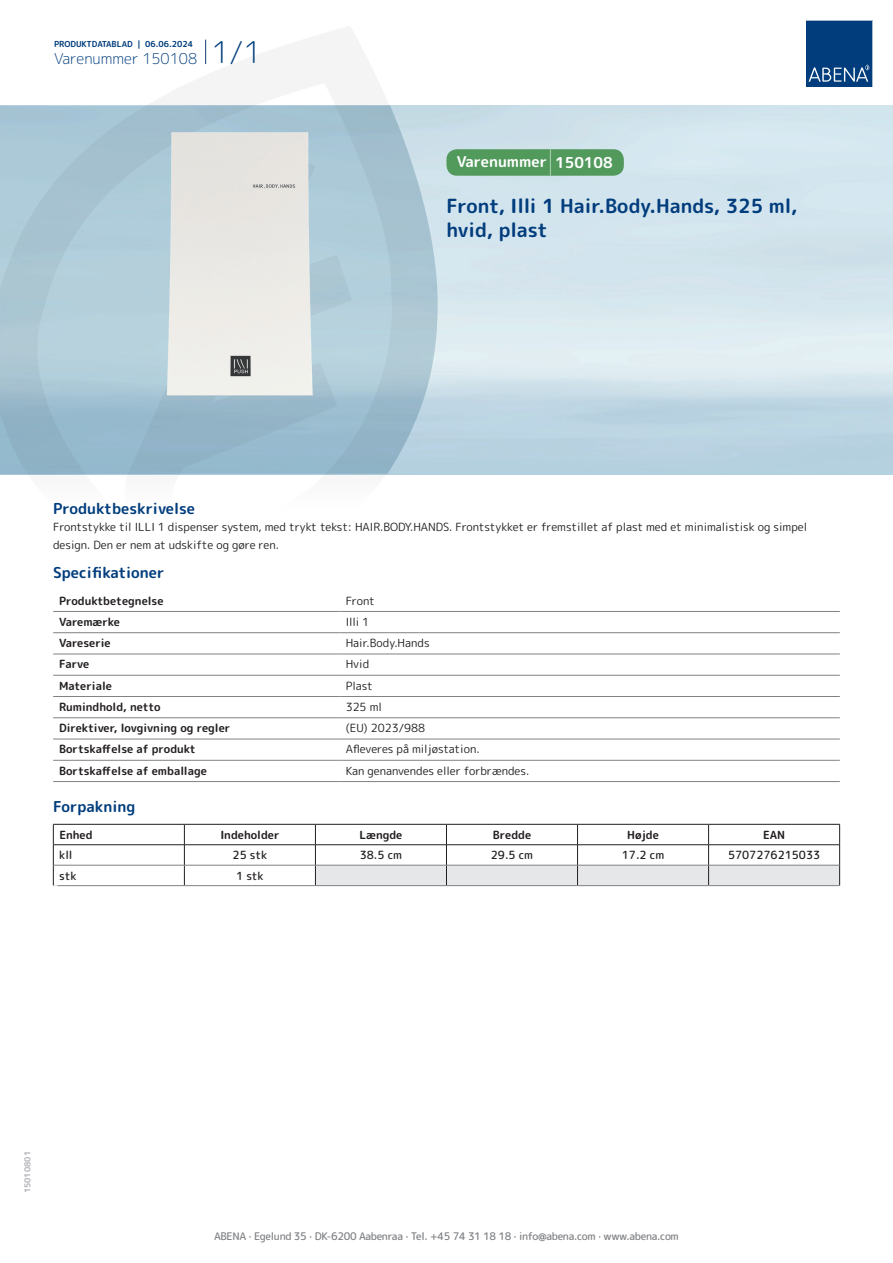
<style>
.page{position:relative;width:893px;height:1263px;background:#fff}
.page>*{position:absolute;margin:0;border:0;box-sizing:border-box;transform-origin:0 0}
.t1{font:700 19.5px/24px "Rounded Mplus 1 c";color:#013d7d}
.t2{font:700 15px "Rounded Mplus 1 c";color:#013d7d}
.t3{font:300 15px "Rounded Mplus 1 c";color:#013d7d}
.t4{font:700 15px "Rounded Mplus 1 c";color:#fff}
.t5{font:11.25px/18px "Rounded Mplus 1 c";color:#231f20}
.t6{font:700 11.25px "Rounded Mplus 1 c";color:#231f20}
.t7{font:500 11.25px "Rounded Mplus 1 c";color:#231f20}
.t8{font:500 10.5px "Rounded Mplus 1 c";letter-spacing:-.03em;color:#808285}
.t9{font:700 10.5px "Rounded Mplus 1 c";color:#fff}
.t10{font:700 8.25px "Rounded Mplus 1 c";color:#013d7d}
.t11{font:700 8.25px "Rounded Mplus 1 c";color:#b2b3b7}
.s1{font-size:30px}
.s2{font-size:25.5px}
</style>
<div class="page">
<svg style="left:0;top:26px;width:439px;height:449px"></svg>
<svg style="left:0;top:106px;width:438px;height:368px;background:#a7c4d3"></svg>
<svg style="left:205px;top:40px;width:1px;height:24px"></svg>
<svg style="left:806px;top:20px;width:67px;height:67px;background:#144b86"></svg>
<img style="left:158px;top:127px;width:162px;height:275px">
<hr style="left:53px;top:611px;width:287px;height:1px;background:#808285">
<hr style="left:340px;top:611px;width:500px;height:1px;background:#808285">
<hr style="left:53px;top:632px;width:287px;height:1px;background:#808285">
<hr style="left:340px;top:632px;width:500px;height:1px;background:#808285">
<hr style="left:53px;top:654px;width:287px;height:1px;background:#808285">
<hr style="left:340px;top:654px;width:500px;height:1px;background:#808285">
<hr style="left:53px;top:675px;width:287px;height:1px;background:#808285">
<hr style="left:340px;top:675px;width:500px;height:1px;background:#808285">
<hr style="left:53px;top:696px;width:287px;height:1px;background:#808285">
<hr style="left:340px;top:696px;width:500px;height:1px;background:#808285">
<hr style="left:53px;top:717px;width:287px;height:1px;background:#808285">
<hr style="left:340px;top:717px;width:500px;height:1px;background:#808285">
<hr style="left:53px;top:739px;width:287px;height:1px;background:#808285">
<hr style="left:340px;top:739px;width:500px;height:1px;background:#808285">
<hr style="left:53px;top:760px;width:287px;height:1px;background:#808285">
<hr style="left:340px;top:760px;width:500px;height:1px;background:#808285">
<hr style="left:53px;top:781px;width:287px;height:1px;background:#808285">
<hr style="left:340px;top:781px;width:500px;height:1px;background:#808285">
<hr style="left:53px;top:824px;width:131px;height:1px;background:#231f20">
<hr style="left:184px;top:824px;width:131px;height:1px;background:#231f20">
<hr style="left:53px;top:844px;width:131px;height:1px;background:#231f20">
<hr style="left:184px;top:844px;width:131px;height:1px;background:#231f20">
<svg style="left:53px;top:824px;width:1px;height:61px"></svg>
<svg style="left:184px;top:824px;width:1px;height:61px"></svg>
<svg style="left:315px;top:824px;width:525px;height:61px"></svg>
<hr style="left:54px;top:865px;width:130px;height:1px;background:#808285">
<hr style="left:184px;top:865px;width:131px;height:1px;background:#808285">
<hr style="left:315px;top:865px;width:131px;height:1px;background:#808285">
<hr style="left:446px;top:865px;width:131px;height:1px;background:#808285">
<hr style="left:577px;top:865px;width:132px;height:1px;background:#808285">
<hr style="left:709px;top:865px;width:130px;height:1px;background:#808285">
<hr style="left:53px;top:885px;width:131px;height:1px;background:#808285">
<hr style="left:184px;top:885px;width:131px;height:1px;background:#808285">
<hr style="left:315px;top:885px;width:131px;height:1px;background:#808285">
<hr style="left:446px;top:885px;width:131px;height:1px;background:#808285">
<hr style="left:577px;top:885px;width:132px;height:1px;background:#808285">
<hr style="left:709px;top:885px;width:131px;height:1px;background:#808285">
<div style="left:446px;top:149px;width:178px;height:27px;background:#52995c;border-radius:10px"></div>
<p class="t10" style="left:54px;top:38px;width:141px">PRODUKTDATABLAD | 06.06.2024</p>
<h2 class="t3" style="left:54px;top:48px;width:209px">Varenummer 150108 <span class="s1">1/1</span></h2>
<h2 class="t4" style="left:457px;top:151px;width:157px">Varenummer <span class="s2">|</span> 150108</h2>
<h1 class="t1" style="left:446px;top:194px;width:353px">Front, Illi 1 Hair.Body.Hands, 325 ml, hvid, plast</h1>
<h2 class="t2" style="left:53px;top:498px;width:143px">Produktbeskrivelse</h2>
<p class="t5" style="left:53px;top:517px;width:756px">Frontstykke til ILLI 1 dispenser system, med trykt tekst: HAIR.BODY.HANDS. Frontstykket er fremstillet af plast med et minimalistisk og simpel design. Den er nem at udskifte og gøre ren.</p>
<h2 class="t2" style="left:53px;top:562px;width:113px">Specifikationer</h2>
<p class="t6" style="left:59px;top:592px;width:106px">Produktbetegnelse</p>
<p class="t5" style="left:346px;top:591px;width:31px">Front</p>
<p class="t6" style="left:59px;top:614px;width:62px">Varemærke</p>
<p class="t5" style="left:346px;top:613px;width:25px">Illi 1</p>
<p class="t6" style="left:59px;top:635px;width:53px">Vareserie</p>
<p class="t5" style="left:346px;top:634px;width:85px">Hair.Body.Hands</p>
<p class="t6" style="left:59px;top:656px;width:32px">Farve</p>
<p class="t5" style="left:346px;top:655px;width:25px">Hvid</p>
<p class="t6" style="left:59px;top:678px;width:54px">Materiale</p>
<p class="t5" style="left:346px;top:676px;width:29px">Plast</p>
<p class="t6" style="left:59px;top:699px;width:103px">Rumindhold, netto</p>
<p class="t5" style="left:346px;top:698px;width:38px">325 ml</p>
<p class="t6" style="left:59px;top:720px;width:173px">Direktiver, lovgivning og regler</p>
<p class="t5" style="left:346px;top:719px;width:81px">(EU) 2023/988</p>
<p class="t6" style="left:59px;top:741px;width:138px">Bortskaffelse af produkt</p>
<p class="t5" style="left:346px;top:740px;width:135px">Afleveres på miljøstation.</p>
<p class="t6" style="left:59px;top:763px;width:149px">Bortskaffelse af emballage</p>
<p class="t5" style="left:346px;top:762px;width:185px">Kan genanvendes eller forbrændes.</p>
<h2 class="t2" style="left:53px;top:796px;width:84px">Forpakning</h2>
<p class="t6" style="left:59px;top:827px;width:35px">Enhed</p>
<p class="t6" style="left:220px;top:827px;width:61px">Indeholder</p>
<p class="t6" style="left:359px;top:827px;width:44px">Længde</p>
<p class="t6" style="left:493px;top:827px;width:40px">Bredde</p>
<p class="t6" style="left:627px;top:827px;width:33px">Højde</p>
<p class="t6" style="left:763px;top:827px;width:24px">EAN</p>
<p class="t7" style="left:59px;top:847px;width:15px">kll</p>
<p class="t7" style="left:233px;top:847px;width:36px">25 stk</p>
<p class="t7" style="left:360px;top:847px;width:44px">38.5 cm</p>
<p class="t7" style="left:491px;top:847px;width:44px">29.5 cm</p>
<p class="t7" style="left:622px;top:847px;width:44px">17.2 cm</p>
<p class="t7" style="left:728px;top:847px;width:94px">5707276215033</p>
<p class="t7" style="left:59px;top:867px;width:19px">stk</p>
<p class="t7" style="left:236px;top:867px;width:29px">1 stk</p>
<p class="t9" style="left:53px;top:881px;width:7px">*</p>
<p class="t11" style="left:22px;top:1193px;width:44px;rotate:-90deg">15010801</p>
<p class="t8" style="left:214px;top:1229px;width:466px">ABENA · Egelund 35 · DK-6200 Aabenraa · Tel. +45 74 31 18 18 · info@abena.com · www.abena.com</p>
</div>
